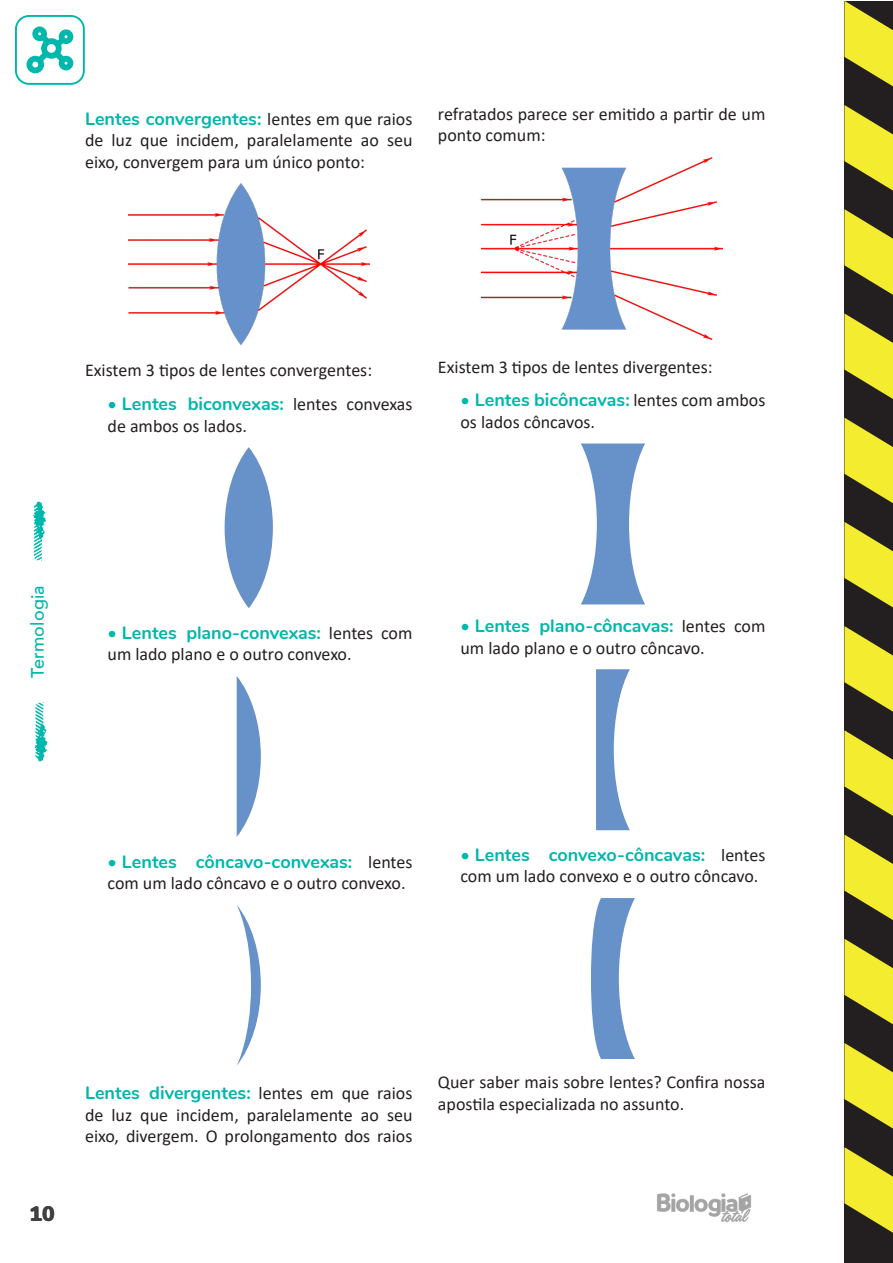
<style>
.page{position:relative;width:893px;height:1263px;background:#fff}
.page>*{position:absolute;margin:0;border:0;box-sizing:border-box;transform-origin:0 0}
.t1{font:900 21px "Nunito";color:#404041}
.t2{font:18px/21.6px "Calibri";color:#231f20}
.t3{font:500 18px "Avenir LT";letter-spacing:.01em;color:#00b7ac}
.s1{font-family:"Nunito";font-weight:700;color:#00b7ac}
</style>
<div class="page">
<img style="left:657px;top:1193px;width:95px;height:29px">
<svg style="left:35px;top:702px;width:14px;height:59px"></svg>
<svg style="left:33px;top:501px;width:14px;height:60px"></svg>
<div style="left:844px;top:1px;width:49px;height:1262px;background:#231f20"></div>
<svg style="left:844px;top:1px;width:49px;height:85px"></svg>
<svg style="left:844px;top:105px;width:49px;height:86px"></svg>
<svg style="left:844px;top:209px;width:49px;height:86px"></svg>
<svg style="left:844px;top:313px;width:49px;height:86px"></svg>
<svg style="left:844px;top:418px;width:49px;height:85px"></svg>
<svg style="left:844px;top:522px;width:49px;height:85px"></svg>
<svg style="left:844px;top:626px;width:49px;height:86px"></svg>
<svg style="left:844px;top:730px;width:49px;height:86px"></svg>
<svg style="left:844px;top:834px;width:49px;height:86px"></svg>
<svg style="left:844px;top:939px;width:49px;height:85px"></svg>
<svg style="left:844px;top:1043px;width:49px;height:85px"></svg>
<svg style="left:844px;top:1147px;width:49px;height:86px"></svg>
<svg style="left:15px;top:15px;width:70px;height:70px"></svg>
<img style="left:128px;top:183px;width:241px;height:161px">
<div style="left:225px;top:447px;width:48px;height:161px;background:#6691c9;border-radius:50%"></div>
<svg style="left:237px;top:676px;width:24px;height:161px"></svg>
<svg style="left:237px;top:905px;width:24px;height:160px"></svg>
<img style="left:481px;top:157px;width:241px;height:182px">
<svg style="left:581px;top:443px;width:64px;height:161px"></svg>
<svg style="left:596px;top:669px;width:34px;height:161px"></svg>
<svg style="left:591px;top:898px;width:44px;height:161px"></svg>
<p class="t2" style="left:85px;top:107px;width:329px;text-align:justify"><span class="s1">Lentes convergentes:</span> lentes em que raios de luz que incidem, paralelamente ao seu eixo, convergem para um único ponto:</p>
<p class="t2" style="left:438px;top:103px;width:329px">refratados parece ser emitido a partir de um ponto comum:</p>
<p class="t2" style="left:85px;top:359px;width:289px">Existem 3 tipos de lentes convergentes:</p>
<p class="t2" style="left:108px;top:393px;width:306px"><span class="s1">• Lentes biconvexas:</span> lentes convexas de ambos os lados.</p>
<p class="t2" style="left:438px;top:355px;width:276px">Existem 3 tipos de lentes divergentes:</p>
<p class="t2" style="left:460px;top:389px;width:306px"><span class="s1">• Lentes bicôncavas:</span> lentes com ambos os lados côncavos.</p>
<p class="t3" style="left:27px;top:678px;width:94px;rotate:-90deg">Termologia</p>
<p class="t2" style="left:108px;top:621px;width:306px"><span class="s1">• Lentes plano-convexas:</span> lentes com um lado plano e o outro convexo.</p>
<p class="t2" style="left:460px;top:615px;width:306px"><span class="s1">• Lentes plano-côncavas:</span> lentes com um lado plano e o outro côncavo.</p>
<p class="t2" style="left:108px;top:850px;width:306px"><span class="s1">• Lentes côncavo-convexas:</span> lentes com um lado côncavo e o outro convexo.</p>
<p class="t2" style="left:460px;top:843px;width:306px"><span class="s1">• Lentes convexo-côncavas:</span> lentes com um lado convexo e o outro côncavo.</p>
<p class="t1" style="left:29px;top:1198px;width:27px">10</p>
<p class="t2" style="left:85px;top:1082px;width:329px;text-align:justify"><span class="s1">Lentes divergentes:</span> lentes em que raios de luz que incidem, paralelamente ao seu eixo, divergem. O prolongamento dos raios</p>
<p class="t2" style="left:438px;top:1071px;width:329px">Quer saber mais sobre lentes? Confira nossa apostila especializada no assunto.</p>
</div>
